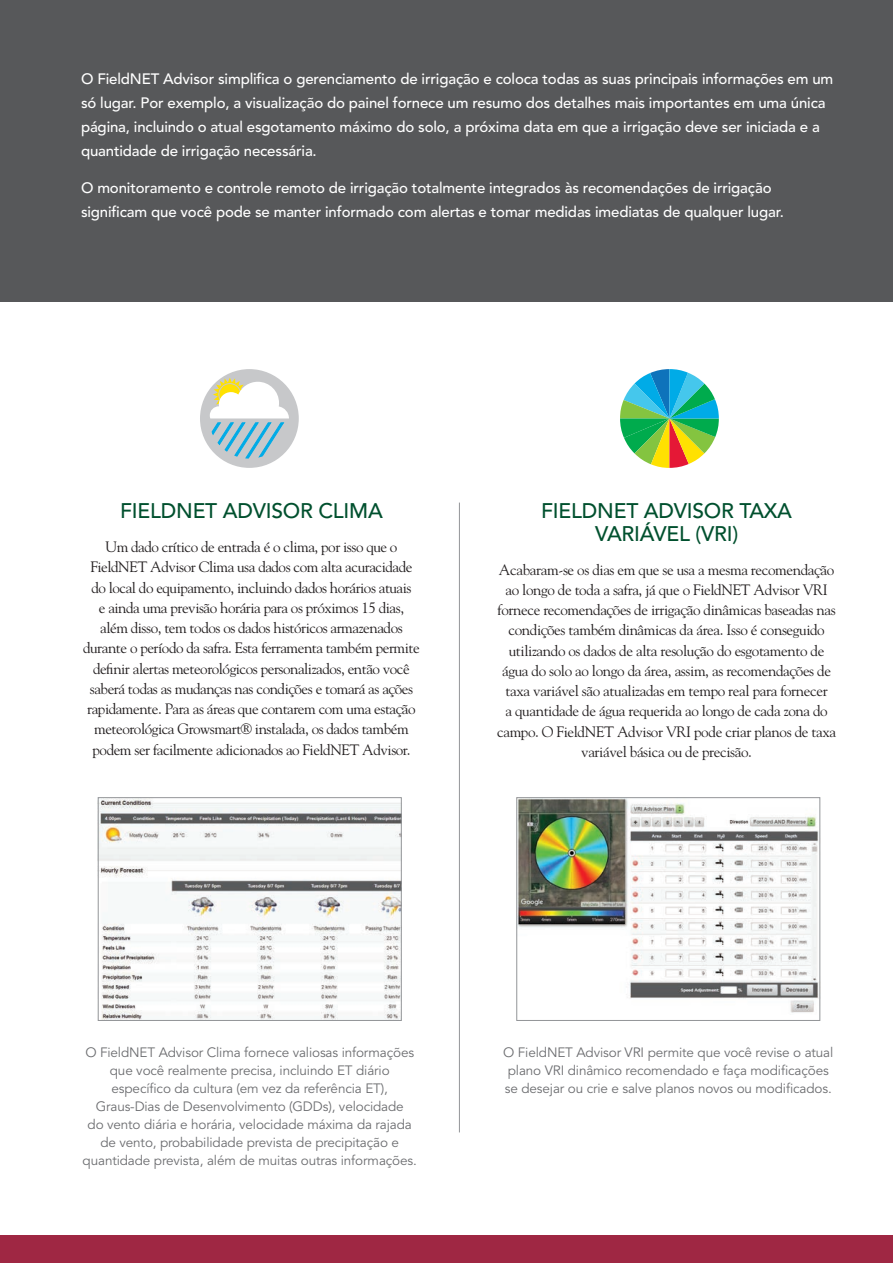
<style>
.page{position:relative;width:893px;height:1263px;background:#fff}
.page>*{position:absolute;margin:0;border:0;box-sizing:border-box;transform-origin:0 0}
.t1{font:500 21px/22.5px "Avenir LT Std";letter-spacing:-.01em;color:#00502e;text-align:center}
.t2{font:15px/20.2px "Goudy Std";letter-spacing:-.03em;color:#231f20;text-align:center}
.t3{font:500 15px/24px "Avenir LT Std";letter-spacing:-.01em;color:#fff}
.t4{font:13.5px/18px "Avenir LT Std";letter-spacing:-.01em;color:#6c6d70;text-align:center}
</style>
<div class="page">
<div style="left:0;top:1236px;width:893px;height:27px;background:#9f2743"></div>
<div style="left:0;top:0;width:893px;height:302px;background:#57585a"></div>
<hr style="left:459px;top:503px;width:1px;height:629px;background:#939598">
<img style="left:518px;top:799px;width:300px;height:214px">
<div style="left:516px;top:797px;width:304px;height:224px;border:1px solid #939598"></div>
<div style="left:200px;top:369px;width:99px;height:99px;background:#c7c8ca;border-radius:50%"></div>
<svg style="left:210px;top:378px;width:79px;height:80px"></svg>
<svg style="left:620px;top:369px;width:99px;height:99px"></svg>
<img style="left:100px;top:799px;width:300px;height:220px">
<div style="left:98px;top:797px;width:304px;height:224px;border:1px solid #939598"></div>
<p class="t3" style="left:81px;top:67px;width:754px">O FieldNET Advisor simplifica o gerenciamento de irrigação e coloca todas as suas principais informações em um só lugar. Por exemplo, a visualização do painel fornece um resumo dos detalhes mais importantes em uma única página, incluindo o atual esgotamento máximo do solo, a próxima data em que a irrigação deve ser iniciada e a quantidade de irrigação necessária.</p>
<p class="t3" style="left:81px;top:176px;width:704px">O monitoramento e controle remoto de irrigação totalmente integrados às recomendações de irrigação significam que você pode se manter informado com alertas e tomar medidas imediatas de qualquer lugar.</p>
<h1 class="t1" style="left:120px;top:500px;width:264px">FIELDNET ADVISOR CLIMA</h1>
<p class="t2" style="left:83px;top:537px;width:338px">Um dado crítico de entrada é o clima, por isso que o FieldNET Advisor Clima usa dados com alta acuracidade do local do equipamento, incluindo dados horários atuais<br>e ainda uma previsão horária para os próximos 15 dias, além disso, tem todos os dados históricos armazenados durante o período da safra. Esta ferramenta também permite definir alertas meteorológicos personalizados, então você saberá todas as mudanças nas condições e tomará as ações rapidamente. Para as áreas que contarem com uma estação meteorológica Growsmart® instalada, os dados também podem ser facilmente adicionados ao FieldNET Advisor.</p>
<h1 class="t1" style="left:541px;top:500px;width:252px">FIELDNET ADVISOR TAXA<br>VARIÁVEL (VRI)</h1>
<p class="t2" style="left:497px;top:559px;width:341px">Acabaram-se os dias em que se usa a mesma recomendação ao longo de toda a safra, já que o FieldNET Advisor VRI fornece recomendações de irrigação dinâmicas baseadas nas condições também dinâmicas da área. Isso é conseguido utilizando os dados de alta resolução do esgotamento de água do solo ao longo da área, assim, as recomendações de taxa variável são atualizadas em tempo real para fornecer<br>a quantidade de água requerida ao longo de cada zona do campo. O FieldNET Advisor VRI pode criar planos de taxa variável básica ou de precisão.</p>
<p class="t4" style="left:83px;top:1044px;width:336px">O FieldNET Advisor Clima fornece valiosas informações que você realmente precisa, incluindo ET diário específico da cultura (em vez da referência ET), Graus‑Dias de Desenvolvimento (GDDs), velocidade<br>do vento diária e horária, velocidade máxima da rajada de vento, probabilidade prevista de precipitação e quantidade prevista, além de muitas outras informações.</p>
<p class="t4" style="left:503px;top:1044px;width:332px;text-align:left">O FieldNET Advisor VRI permite que você revise o atual plano VRI dinâmico recomendado e faça modificações se desejar ou crie e salve planos novos ou modificados.</p>
</div>
